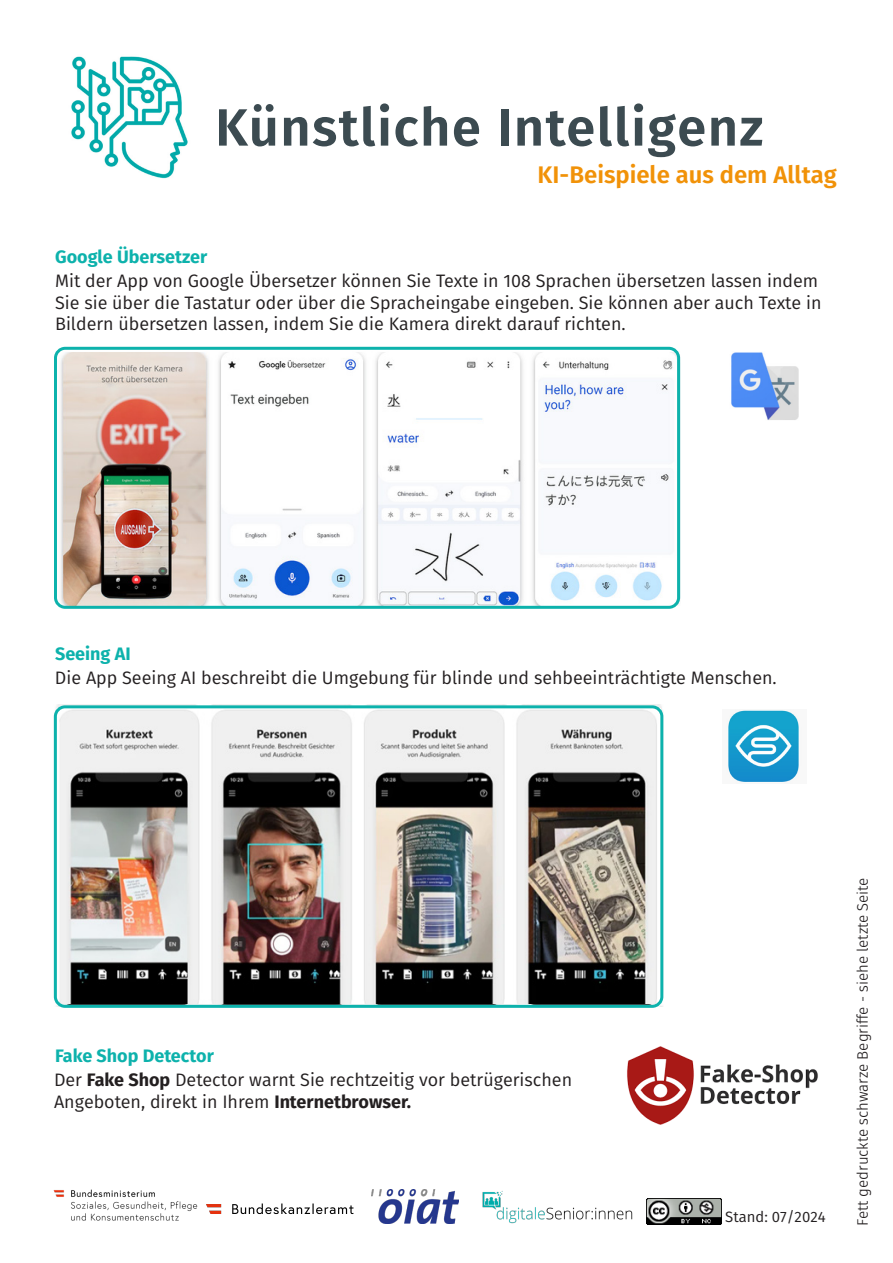
<style>
.page{position:relative;width:893px;height:1263px;background:#fff}
.page>*{position:absolute;margin:0;border:0;box-sizing:border-box;transform-origin:0 0}
.t1{font:600 52.5px "Fira Sans";letter-spacing:.03em;color:#3c4b51}
.t2{font:600 24px "Fira Sans";color:#f19208}
.t3{font:18px/21.6px "Fira Sans";color:#231f20}
.t4{font:700 18px "Fira Sans";color:#0db2ac}
.t5{font:15px "Fuse";color:#231f20}
.t6{font:15px "Fira Sans";color:#231f20}
.s1{font-weight:700}
</style>
<div class="page">
<img style="left:55px;top:347px;width:625px;height:258px">
<img style="left:71px;top:56px;width:117px;height:123px">
<img style="left:627px;top:1046px;width:191px;height:79px">
<img style="left:728px;top:710px;width:71px;height:72px">
<img style="left:731px;top:352px;width:68px;height:68px">
<div style="left:54px;top:347px;width:626px;height:262px;border:3px solid #0db2ac;border-radius:10px"></div>
<img style="left:58px;top:709px;width:601px;height:295px">
<div style="left:54px;top:705px;width:609px;height:303px;border:3px solid #0db2ac;border-radius:10px"></div>
<img style="left:482px;top:1191px;width:151px;height:33px">
<img style="left:53px;top:1189px;width:143px;height:32px">
<img style="left:372px;top:1190px;width:87px;height:34px">
<img style="left:646px;top:1199px;width:75px;height:25px">
<img style="left:196px;top:1203px;width:158px;height:12px">
<p class="t1" style="left:215px;top:84px;width:549px">Künstliche Intelligenz</p>
<p class="t2" style="left:538px;top:155px;width:301px">KI-Beispiele aus dem Alltag</p>
<p class="t4" style="left:55px;top:242px;width:154px">Google Übersetzer</p>
<p class="t3" style="left:55px;top:270px;width:768px">Mit der App von Google Übersetzer können Sie Texte in 108 Sprachen übersetzen lassen indem<br>Sie sie über die Tastatur oder über die Spracheingabe eingeben. Sie können aber auch Texte in<br>Bildern übersetzen lassen, indem Sie die Kamera direkt darauf richten.</p>
<p class="t4" style="left:55px;top:639px;width:77px">Seeing AI</p>
<p class="t3" style="left:55px;top:667px;width:723px">Die App Seeing AI beschreibt die Umgebung für blinde und sehbeeinträchtigte Menschen.</p>
<p class="t4" style="left:55px;top:1040px;width:160px">Fake Shop Detector</p>
<p class="t3" style="left:54px;top:1069px;width:520px">Der <span class="s1">Fake Shop</span> Detector warnt Sie rechtzeitig vor betrügerischen</p>
<p class="t3" style="left:54px;top:1090px;width:359px">Angeboten, direkt in Ihrem <span class="s1">Internetbrowser.</span></p>
<p class="t6" style="left:725px;top:1205px;width:102px">Stand: 07/2024</p>
<p class="t5" style="left:854px;top:1226px;width:350px;rotate:-90deg">Fett gedruckte schwarze Begriffe - siehe letzte Seite</p>
</div>
